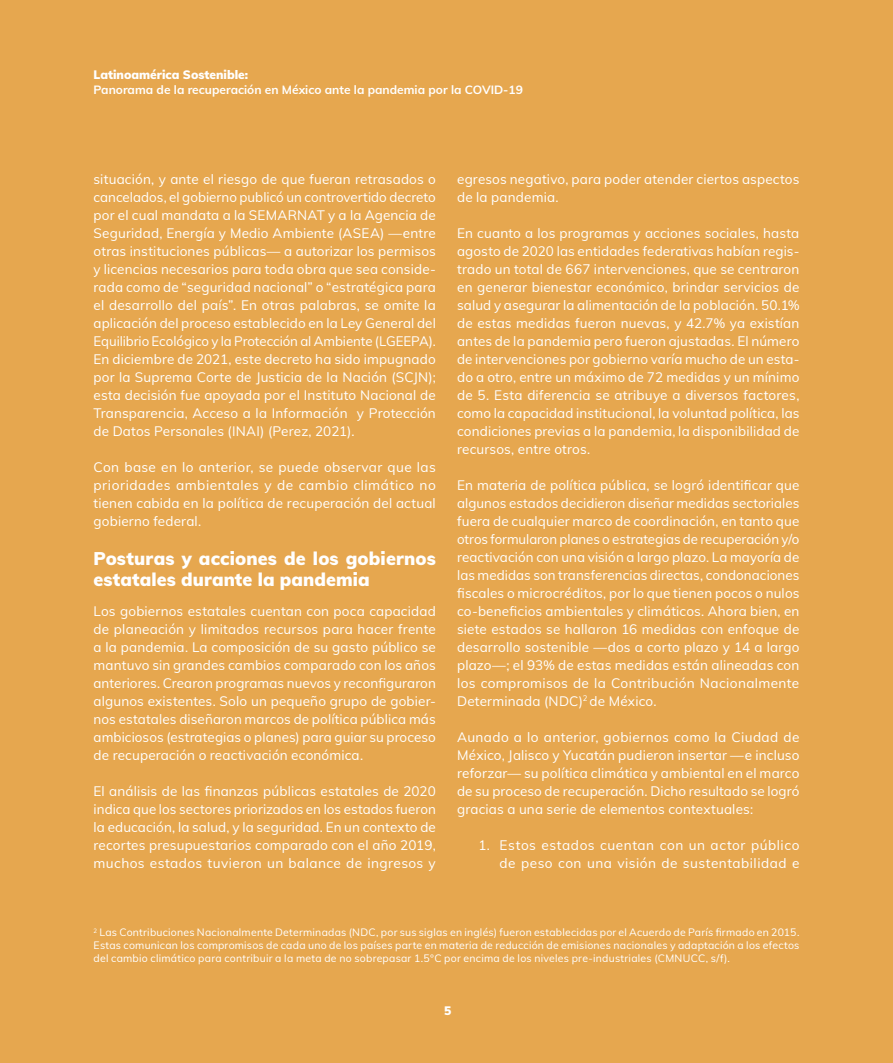
<style>
.page{position:relative;width:893px;height:1063px;background:#e6a74f}
.page>*{position:absolute;margin:0;border:0;box-sizing:border-box;transform-origin:0 0}
.t1{font:900 18px/21px "Mulish";letter-spacing:.005em;color:#fff}
.TEXTO_GENERAL{font:13.5px/18px "Mulish";letter-spacing:.015em;color:#fff;text-align:justify}
.TEXTO_GENERAL-2{font:13.5px/18px "Mulish";letter-spacing:.04em;color:#fff;text-align:right}
.t2{font:700 12px "Mulish";color:#fff}
.t3{font:900 12px "Mulish";color:#fff}
.t4{font:10.5px/12.6px "Mulish";letter-spacing:.02em;color:#fff;text-align:justify}
</style>
<div class="page">
<p class="t3" style="left:94px;top:66px;width:156px">Latinoamérica Sostenible:</p>
<p class="t2" style="left:94px;top:80px;width:431px">Panorama de la recuperación en México ante la pandemia por la COVID-19</p>
<p class="TEXTO_GENERAL" style="left:94px;top:169px;width:344px">situación, y ante el riesgo de que fueran retrasados o cancelados, el gobierno publicó un controvertido decreto por el cual mandata a la SEMARNAT y a la Agencia de Seguridad, Energía y Medio Ambiente (ASEA) —entre otras instituciones públicas— a autorizar los permisos y licencias necesarios para toda obra que sea conside&shy;rada como de “seguridad nacional” o “estratégica para el desarrollo del país”. En otras palabras, se omite la aplicación del proceso establecido en la Ley General del Equilibrio Ecológico y la Protección al Ambiente (LGEEPA).<br>En diciembre de 2021, este decreto ha sido impugnado por la Suprema Corte de Justicia de la Nación (SCJN); esta decisión fue apoyada por el Instituto Nacional de Transparencia, Acceso a la Información y Protección de Datos Personales (INAI) (Perez, 2021).</p>
<p class="TEXTO_GENERAL" style="left:94px;top:457px;width:344px">Con base en lo anterior, se puede observar que las prioridades ambientales y de cambio climático no tienen cabida en la política de recuperación del actual gobierno federal.</p>
<p class="t1" style="left:94px;top:547px;width:344px">Posturas y acciones de los gobiernos estatales durante la pandemia</p>
<p class="TEXTO_GENERAL" style="left:94px;top:601px;width:344px">Los gobiernos estatales cuentan con poca capacidad de planeación y limitados recursos para hacer frente a la pandemia. La composición de su gasto público se mantuvo sin grandes cambios comparado con los años anteriores. Crearon programas nuevos y reconfiguraron algunos existentes. Solo un pequeño grupo de gobier&shy;nos estatales diseñaron marcos de política pública más ambiciosos (estrategias o planes) para guiar su proceso de recuperación o reactivación económica.</p>
<p class="TEXTO_GENERAL" style="left:94px;top:781px;width:344px">El análisis de las finanzas públicas estatales de 2020 indica que los sectores priorizados en los estados fueron la educación, la salud, y la seguridad. En un contexto de recortes presupuestarios comparado con el año 2019, muchos estados tuvieron un balance de ingresos y</p>
<p class="TEXTO_GENERAL" style="left:457px;top:169px;width:344px">egresos negativo, para poder atender ciertos aspectos de la pandemia.</p>
<p class="TEXTO_GENERAL" style="left:457px;top:223px;width:344px">En cuanto a los programas y acciones sociales, hasta agosto de 2020 las entidades federativas habían regis&shy;trado un total de 667 intervenciones, que se centraron en generar bienestar económico, brindar servicios de salud y asegurar la alimentación de la población. 50.1% de estas medidas fueron nuevas, y 42.7% ya existían antes de la pandemia pero fueron ajustadas. El número de intervenciones por gobierno varía mucho de un esta&shy;do a otro, entre un máximo de 72 medidas y un mínimo de 5. Esta diferencia se atribuye a diversos factores, como la capacidad institucional, la voluntad política, las condiciones previas a la pandemia, la disponibilidad de recursos, entre otros.</p>
<p class="TEXTO_GENERAL" style="left:457px;top:475px;width:344px">En materia de política pública, se logró identificar que algunos estados decidieron diseñar medidas sectoriales fuera de cualquier marco de coordinación, en tanto que otros formularon planes o estrategias de recuperación y/o reactivación con una visión a largo plazo. La mayoría de las medidas son transferencias directas, condonaciones fiscales o microcréditos, por lo que tienen pocos o nulos co-beneficios ambientales y climáticos. Ahora bien, en siete estados se hallaron 16 medidas con enfoque de desarrollo sostenible —dos a corto plazo y 14 a largo plazo—; el 93% de estas medidas están alineadas con los compromisos de la Contribución Nacionalmente Determinada (NDC)<sup>2</sup> de México.</p>
<p class="TEXTO_GENERAL" style="left:457px;top:727px;width:344px">Aunado a lo anterior, gobiernos como la Ciudad de México, Jalisco y Yucatán pudieron insertar —e incluso reforzar— su política climática y ambiental en el marco de su proceso de recuperación. Dicho resultado se logró gracias a una serie de elementos contextuales:</p>
<p class="TEXTO_GENERAL-2" style="left:478px;top:835px;width:323px">1. Estos estados cuentan con un actor público de peso con una visión de sustentabilidad e</p>
<p class="t4" style="left:94px;top:926px;width:707px"><sup>2</sup> Las Contribuciones Nacionalmente Determinadas (NDC, por sus siglas en inglés) fueron establecidas por el Acuerdo de París firmado en 2015.<br>Estas comunican los compromisos de cada uno de los países parte en materia de reducción de emisiones nacionales y adaptación a los efectos del cambio climático para contribuir a la meta de no sobrepasar 1.5°C por encima de los niveles pre-industriales (CMNUCC, s/f).</p>
<p class="t3" style="left:444px;top:1002px;width:9px">5</p>
</div>
